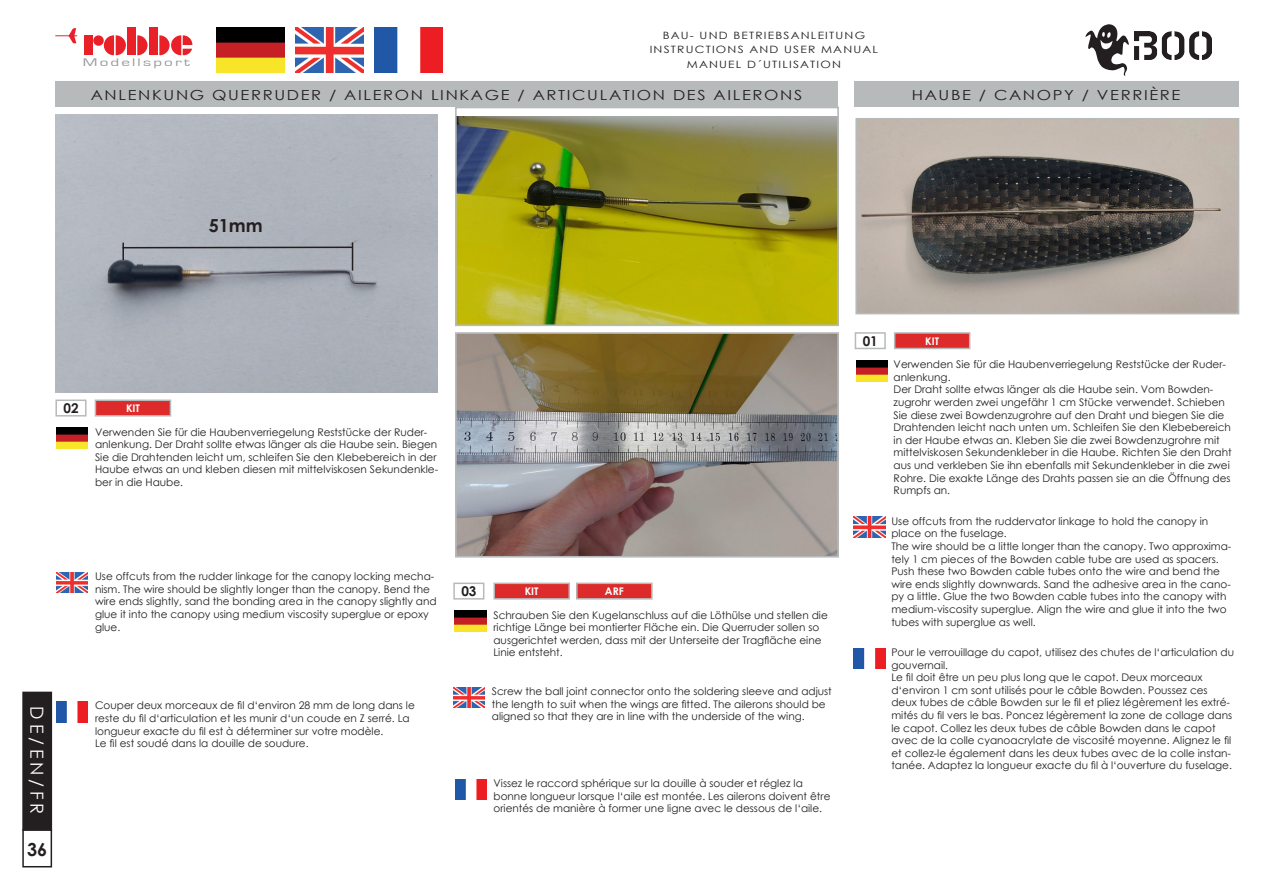
<style>
.page{position:relative;width:1263px;height:893px;background:#fff}
.page>*{position:absolute;margin:0;border:0;box-sizing:border-box;transform-origin:0 0}
.t1{font:18px "Century Gothic";color:#fff}
.t2{font:700 18px "Century Gothic";color:#231f20}
.t3{font:13.8px "Century Gothic";letter-spacing:.1em;color:#231f20;scale:1.19 1}
.t4{font:700 13.5px "Century Gothic";color:#231f20}
.t5{font:11.4px "Eurostile";letter-spacing:.125em;color:#989b9f;scale:1.5 1}
.t6{font:10.5px/12.6px "Century Gothic";color:#231f20}
.t7{font:700 10.5px "Century Gothic";color:#fff}
.t8{font:10.05px/14.4px "Century Gothic";letter-spacing:.1em;color:#231f20;text-align:center;scale:1.19 1}
</style>
<div class="page">
<div style="left:23px;top:692px;width:28px;height:138px;background:#231f20"></div>
<div style="left:22px;top:692px;width:30px;height:139px;border:2px solid #231f20"></div>
<div style="left:22px;top:829px;width:30px;height:38px;border:2px solid #231f20"></div>
<div style="left:127px;top:28px;width:9px;height:27px;background:#ea2029"></div>
<div style="left:149px;top:28px;width:9px;height:27px;background:#ea2029"></div>
<div style="left:84px;top:35px;width:9px;height:20px;background:#ea2029"></div>
<svg style="left:137px;top:35px;width:11px;height:20px"></svg>
<svg style="left:103px;top:35px;width:23px;height:20px"></svg>
<div style="left:93px;top:35px;width:11px;height:11px;background:#ea2029;border-radius:50%"></div>
<svg style="left:55px;top:28px;width:22px;height:15px"></svg>
<svg style="left:159px;top:35px;width:33px;height:21px"></svg>
<img style="left:217px;top:27px;width:68px;height:45px">
<img style="left:296px;top:27px;width:68px;height:45px">
<img style="left:374px;top:27px;width:69px;height:46px">
<svg style="left:1085px;top:24px;width:44px;height:52px"></svg>
<img style="left:1134px;top:31px;width:78px;height:28px">
<div style="left:55px;top:81px;width:783px;height:26px;background:#b7baba"></div>
<div style="left:55px;top:400px;width:32px;height:17px;border:2px solid #b7baba"></div>
<div style="left:95px;top:400px;width:75px;height:16px;background:#dd2b2b"></div>
<div style="left:95px;top:400px;width:76px;height:17px;border:2px solid #b7baba"></div>
<div style="left:453px;top:583px;width:31px;height:17px;border:2px solid #b7baba"></div>
<img style="left:458px;top:117px;width:378px;height:206px">
<div style="left:455px;top:107px;width:384px;height:219px;border:2px solid #b7baba"></div>
<img style="left:55px;top:114px;width:382px;height:278px">
<img style="left:57px;top:428px;width:31px;height:20px">
<img style="left:57px;top:572px;width:31px;height:21px">
<img style="left:57px;top:701px;width:31px;height:21px">
<img style="left:455px;top:611px;width:31px;height:20px">
<img style="left:453px;top:687px;width:31px;height:21px">
<img style="left:455px;top:779px;width:31px;height:21px">
<div style="left:855px;top:332px;width:31px;height:17px;border:2px solid #b7baba"></div>
<div style="left:854px;top:81px;width:384px;height:26px;background:#b7baba"></div>
<div style="left:895px;top:333px;width:75px;height:15px;background:#dd2b2b"></div>
<div style="left:894px;top:332px;width:76px;height:17px;border:2px solid #b7baba"></div>
<img style="left:858px;top:121px;width:378px;height:190px">
<div style="left:855px;top:118px;width:384px;height:196px;border:2px solid #b7baba"></div>
<img style="left:856px;top:360px;width:31px;height:21px">
<img style="left:854px;top:517px;width:31px;height:20px">
<img style="left:854px;top:648px;width:31px;height:21px">
<img style="left:458px;top:335px;width:378px;height:220px">
<div style="left:455px;top:332px;width:384px;height:226px;border:2px solid #b7baba"></div>
<div style="left:494px;top:583px;width:75px;height:16px;background:#dd2b2b"></div>
<div style="left:493px;top:583px;width:77px;height:17px;border:2px solid #b7baba"></div>
<div style="left:577px;top:583px;width:75px;height:16px;background:#dd2b2b"></div>
<div style="left:576px;top:583px;width:77px;height:17px;border:2px solid #b7baba"></div>
<hr style="left:122px;top:247px;width:230px;height:1px;background:#231f20">
<svg style="left:122px;top:243px;width:2px;height:17px"></svg>
<svg style="left:352px;top:242px;width:1px;height:29px"></svg>
<p class="t8" style="left:650px;top:28px;width:193px">BAU- UND BETRIEBSANLEITUNG<br>INSTRUCTIONS AND USER MANUAL</p>
<p class="t5" style="left:83px;top:56px;width:73px">Modellsport</p>
<p class="t8" style="left:687px;top:57px;width:131px">MANUEL D´UTILISATION</p>
<p class="t3" style="left:91px;top:85px;width:599px">ANLENKUNG QUERRUDER / AILERON LINKAGE / ARTICULATION DES AILERONS</p>
<p class="t3" style="left:912px;top:85px;width:227px">HAUBE / CANOPY / VERRIÈRE</p>
<p class="t2" style="left:209px;top:212px;width:56px">51mm</p>
<p class="t4" style="left:63px;top:398px;width:17px">02</p>
<p class="t7" style="left:126px;top:400px;width:15px">KIT</p>
<p class="t6" style="left:95px;top:425px;width:345px">Verwenden Sie für die Haubenverriegelung Reststücke der Ruder&shy;anlenkung. Der Draht sollte etwas länger als die Haube sein. Biegen Sie die Drahtenden leicht um, schleifen Sie den Klebebereich in der Haube etwas an und kleben diesen mit mittelviskosen Sekundenkle&shy;ber in die Haube.</p>
<h1 class="t1" style="left:50px;top:706px;width:109px;rotate:90deg">DE/EN/FR</h1>
<h1 class="t2" style="left:27px;top:836px;width:22px">36</h1>
<p class="t6" style="left:95px;top:570px;width:343px">Use offcuts from the rudder linkage for the canopy locking mecha&shy;nism. The wire should be slightly longer than the canopy. Bend the wire ends slightly, sand the bonding area in the canopy slightly and glue it into the canopy using medium viscosity superglue or epoxy glue.</p>
<p class="t6" style="left:95px;top:699px;width:321px">Couper deux morceaux de fil d‘environ 28 mm de long dans le reste du fil d‘articulation et les munir d‘un coude en Z serré. La longueur exacte du fil est à déterminer sur votre modèle.</p>
<p class="t6" style="left:95px;top:737px;width:215px">Le fil est soudé dans la douille de soudure.</p>
<p class="t4" style="left:461px;top:581px;width:17px">03</p>
<p class="t7" style="left:525px;top:583px;width:15px">KIT</p>
<p class="t7" style="left:605px;top:583px;width:20px">ARF</p>
<p class="t6" style="left:493px;top:608px;width:336px">Schrauben Sie den Kugelanschluss auf die Löthülse und stellen die richtige Länge bei montierter Fläche ein. Die Querruder sollen so ausgerichtet werden, dass mit der Unterseite der Tragfläche eine Linie entsteht.</p>
<p class="t6" style="left:492px;top:685px;width:341px">Screw the ball joint connector onto the soldering sleeve and adjust the length to suit when the wings are fitted. The ailerons should be aligned so that they are in line with the underside of the wing.</p>
<p class="t6" style="left:493px;top:777px;width:338px">Vissez le raccord sphérique sur la douille à souder et réglez la bonne longueur lorsque l‘aile est montée. Les ailerons doivent être orientés de manière à former une ligne avec le dessous de l‘aile.</p>
<p class="t4" style="left:863px;top:331px;width:17px">01</p>
<p class="t7" style="left:925px;top:333px;width:15px">KIT</p>
<p class="t6" style="left:894px;top:358px;width:334px">Verwenden Sie für die Haubenverriegelung Reststücke der Ruder&shy;anlenkung.</p>
<p class="t6" style="left:894px;top:383px;width:339px">Der Draht sollte etwas länger als die Haube sein. Vom Bowden&shy;zugrohr werden zwei ungefähr 1 cm Stücke verwendet. Schieben Sie diese zwei Bowdenzugrohre auf den Draht und biegen Sie die Drahtenden leicht nach unten um. Schleifen Sie den Klebebereich in der Haube etwas an. Kleben Sie die zwei Bowdenzugrohre mit mittelviskosen Sekundenkleber in die Haube. Richten Sie den Draht aus und verkleben Sie ihn ebenfalls mit Sekundenkleber in die zwei Rohre. Die exakte Länge des Drahts passen sie an die Öffnung des Rumpfs an.</p>
<p class="t6" style="left:891px;top:514px;width:318px">Use offcuts from the ruddervator linkage to hold the canopy in place on the fuselage.</p>
<p class="t6" style="left:891px;top:540px;width:341px">The wire should be a little longer than the canopy. Two approxima&shy;tely 1 cm pieces of the Bowden cable tube are used as spacers.<br>Push these two Bowden cable tubes onto the wire and bend the wire ends slightly downwards. Sand the adhesive area in the cano&shy;py a little. Glue the two Bowden cable tubes into the canopy with medium-viscosity superglue. Align the wire and glue it into the two tubes with superglue as well.</p>
<p class="t6" style="left:891px;top:646px;width:344px">Pour le verrouillage du capot, utilisez des chutes de l‘articulation du gouvernail.<br>Le fil doit être un peu plus long que le capot. Deux morceaux d‘environ 1 cm sont utilisés pour le câble Bowden. Poussez ces deux tubes de câble Bowden sur le fil et pliez légèrement les extré&shy;mités du fil vers le bas. Poncez légèrement la zone de collage dans le capot. Collez les deux tubes de câble Bowden dans le capot avec de la colle cyanoacrylate de viscosité moyenne. Alignez le fil et collez-le également dans les deux tubes avec de la colle instan&shy;tanée. Adaptez la longueur exacte du fil à l‘ouverture du fuselage.</p>
</div>
